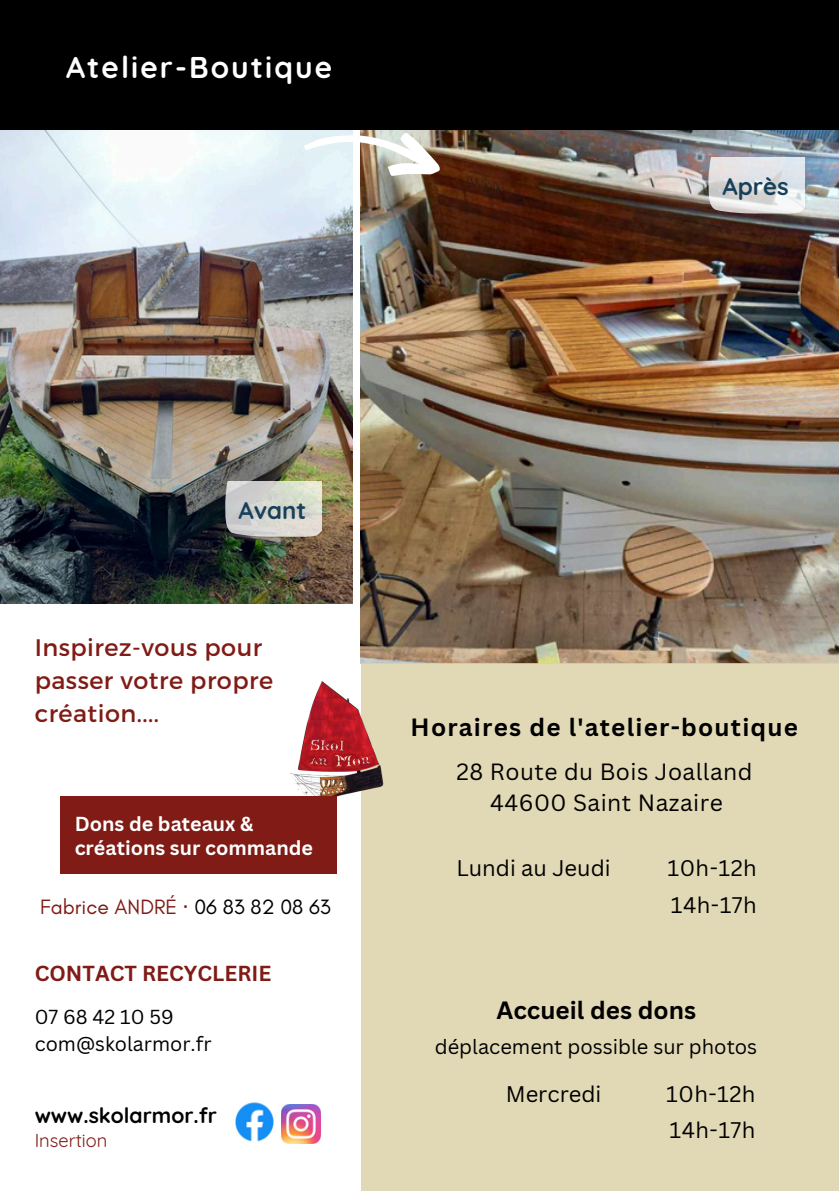
<style>
.page{position:relative;width:839px;height:1191px;background:#fff}
.page>*{position:absolute;margin:0;border:0;box-sizing:border-box;transform-origin:0 0}
.t1{font:700 30px "Quicksand";letter-spacing:.07em;color:#fff}
.t2{font:700 24.4px "Canva Sans";letter-spacing:.05em;color:#000}
.t3{font:700 24.4px "Canva Sans";color:#000}
.t4{font:24px/33px "Montserrat";letter-spacing:.02em;color:#801b15}
.t5{font:700 24px "Quicksand";color:#184059}
.t6{font:22.8px/31.6px "Canva Sans";letter-spacing:.02em;color:#000;text-align:center}
.t7{font:22px "Canva Sans";letter-spacing:.01em;color:#000}
.t8{font:21.2px "Glacial Indifference";color:#801b15}
.t9{font:700 21.2px "Canva Sans";color:#801b15}
.t10{font:700 21.2px "Quicksand";color:#000003}
.t11{font:20px "Canva Sans";color:#000}
.t12{font:700 19.8px/24.4px "Canva Sans";color:#fff}
.t13{font:19.8px "Canva Sans";color:#000}
.t14{font:18.4px "Quicksand";color:#801b15}
.s1{font-family:"Noto Sans"}
.s2{color:#000}
</style>
<div class="page">
<img style="left:0;top:130px;width:353px;height:474px">
<img style="left:360px;top:130px;width:478px;height:534px">
<div style="left:0;top:0;width:838px;height:130px;background:#000"></div>
<svg style="left:225px;top:481px;width:96px;height:56px;background:#d0d0ca"></svg>
<img style="left:304px;top:130px;width:138px;height:87px">
<svg style="left:708px;top:158px;width:96px;height:56px"></svg>
<div style="left:360px;top:664px;width:478px;height:527px;background:#e1d8b5"></div>
<img style="left:288px;top:682px;width:96px;height:120px">
<img style="left:235px;top:1102px;width:39px;height:40px">
<img style="left:281px;top:1105px;width:39px;height:39px">
<div style="left:60px;top:797px;width:277px;height:77px;background:#801b15"></div>
<h1 class="t1" style="left:66px;top:48px;width:268px">Atelier-Boutique</h1>
<p class="t5" style="left:722px;top:171px;width:68px">Après</p>
<p class="t5" style="left:238px;top:495px;width:69px">Avant</p>
<p class="t4" style="left:35px;top:630px;width:240px">Inspirez-vous pour passer votre propre création....</p>
<h4 class="t12" style="left:75px;top:811px;width:240px">Dons de bateaux &amp; créations sur commande</h4>
<p class="t8" style="left:40px;top:894px;width:292px">Fabrice ANDRÉ <span class="s1">·</span> <span class="s2">06 83 82 08 63</span></p>
<p class="t9" style="left:35px;top:959px;width:238px">CONTACT RECYCLERIE</p>
<h5 class="t13" style="left:35px;top:1003px;width:140px">07 68 42 10 59</h5>
<p class="t13" style="left:35px;top:1030px;width:178px">com@skolarmor.fr</p>
<h3 class="t10" style="left:35px;top:1102px;width:184px">www.skolarmor.fr</h3>
<h3 class="t14" style="left:35px;top:1129px;width:74px">Insertion</h3>
<h2 class="t2" style="left:410px;top:710px;width:389px">Horaires de l'atelier-boutique</h2>
<h2 class="t6" style="left:456px;top:755px;width:297px">28 Route du Bois Joalland<br>44600 Saint Nazaire</h2>
<h3 class="t7" style="left:456px;top:852px;width:156px">Lundi au Jeudi</h3>
<h3 class="t7" style="left:667px;top:853px;width:91px">10h-12h</h3>
<h3 class="t7" style="left:671px;top:890px;width:87px">14h-17h</h3>
<h3 class="t3" style="left:496px;top:993px;width:201px">Accueil des dons</h3>
<h3 class="t11" style="left:435px;top:1033px;width:324px">déplacement possible sur photos</h3>
<h2 class="t7" style="left:506px;top:1079px;width:97px">Mercredi</h2>
<p class="t7" style="left:666px;top:1078px;width:91px">10h-12h</p>
<p class="t7" style="left:669px;top:1115px;width:87px">14h-17h</p>
</div>
